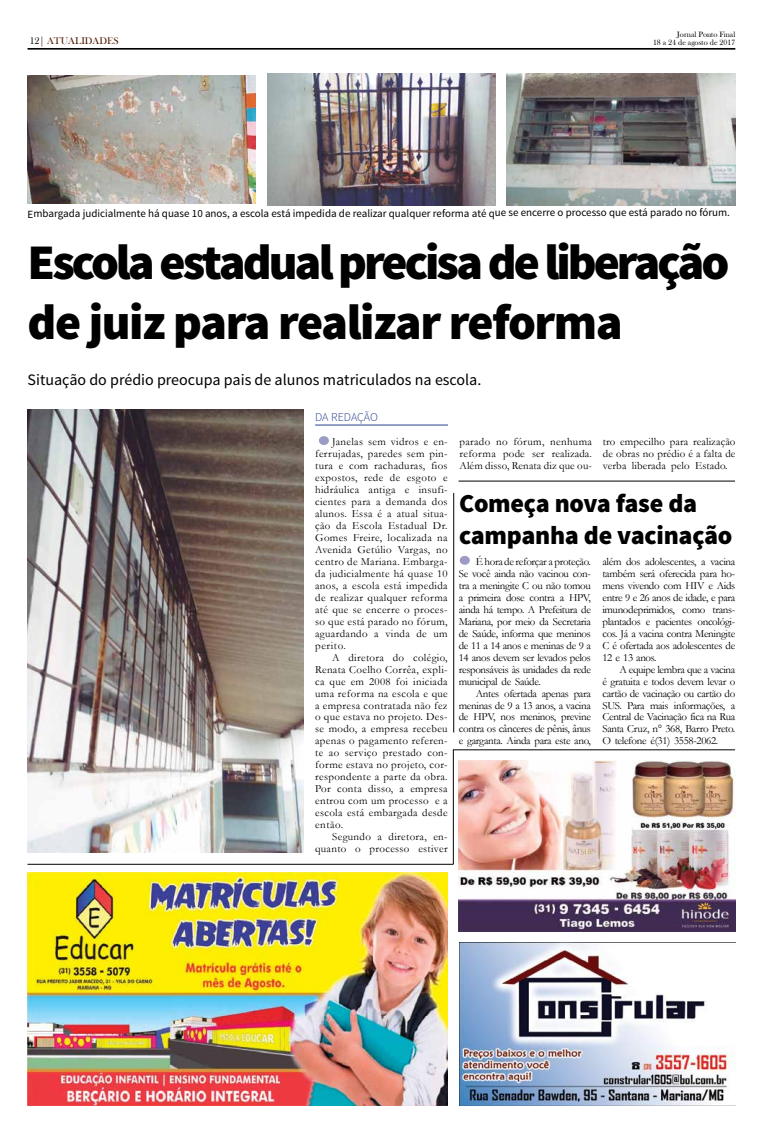
<style>
.page{position:relative;width:766px;height:1134px;background:#fff}
.page>*{position:absolute;margin:0;border:0;box-sizing:border-box;transform-origin:0 0}
.t1{font:900 49.9px/59.9px "Source Sans Pro";letter-spacing:-.06em;color:#000}
.t2{font:900 25.9px/31.1px "Source Sans Pro";letter-spacing:-.01em;color:#000}
.t3{font:16px "Source Sans Pro";color:#000}
.t4{font:300 12px "Source Sans Pro";letter-spacing:-.01em;color:#25408f}
.t5{font:11px/12px "Garamond";letter-spacing:.01em;color:#000;text-align:justify}
.t6{font:11px "Source Sans Pro";letter-spacing:-.005em;color:#000}
.t7{font:11px/12px "Garamond";letter-spacing:.03em;color:#000;text-align:right}
.t8{font:10px "Bask Old Face";color:#551c00}
.t9{font:8px/8px "Bask Old Face";color:#000;text-align:right}
.s1{color:#000}
</style>
<div class="page">
<hr style="left:28px;top:48px;width:707px;height:1px;background:#000">
<hr style="left:28px;top:49px;width:707px;height:1px;background:#000">
<img style="left:27px;top:872px;width:420px;height:234px">
<img style="left:459px;top:942px;width:276px;height:163px">
<hr style="left:453px;top:750px;width:281px;height:1px;background:#000">
<img style="left:458px;top:760px;width:276px;height:171px">
<hr style="left:453px;top:750px;width:1px;height:114px;background:#000">
<hr style="left:27px;top:864px;width:426px;height:1px;background:#000">
<hr style="left:315px;top:425px;width:133px;height:1px;background:#25408f">
<div style="left:319px;top:436px;width:10px;height:9px;background:#9b9bc5;border-radius:50%"></div>
<img style="left:28px;top:75px;width:228px;height:129px">
<img style="left:267px;top:74px;width:228px;height:132px">
<img style="left:507px;top:74px;width:228px;height:132px">
<img style="left:28px;top:409px;width:276px;height:443px">
<hr style="left:453px;top:493px;width:1px;height:239px;background:#000">
<div style="left:459px;top:556px;width:10px;height:9px;background:#9b9bc5;border-radius:50%"></div>
<hr style="left:458px;top:481px;width:276px;height:1px;background:#000">
<p class="t8" style="left:30px;top:35px;width:90px"><span class="s1">12</span>| ATUALIDADES</p>
<p class="t9" style="left:652px;top:30px;width:84px">Jornal Ponto Final<br>18 a 24 de agosto de 2017</p>
<p class="t6" style="left:28px;top:206px;width:703px">Embargada judicialmente há quase 10 anos, a escola está impedida de realizar qualquer reforma até que se encerre o processo que está parado no fórum.</p>
<h1 class="t1" style="left:28px;top:235px;width:703px">Escola estadual precisa de liberação de juiz para realizar reforma</h1>
<h3 class="t3" style="left:28px;top:370px;width:455px">Situação do prédio preocupa pais de alunos matriculados na escola.</h3>
<p class="t4" style="left:315px;top:410px;width:64px">DA REDAÇÃO</p>
<p class="t5" style="left:315px;top:435px;width:134px;text-indent:17px">Janelas sem vidros e en&shy;ferrujadas, paredes sem pin&shy;tura e com rachaduras, fios expostos, rede de esgoto e hidráulica antiga e insufi&shy;cientes para a demanda dos alunos. Essa é a atual situa&shy;ção da Escola Estadual Dr.<br>Gomes Freire, localizada na Avenida Getúlio Vargas, no centro de Mariana. Embarga&shy;da judicialmente há quase 10 anos, a escola está impedida de realizar qualquer reforma até que se encerre o proces&shy;so que está parado no fórum, aguardando a vinda de um perito.</p>
<p class="t5" style="left:315px;top:651px;width:134px;text-indent:17px">A diretora do colégio, Renata Coelho Corrêa, expli&shy;ca que em 2008 foi iniciada uma reforma na escola e que a empresa contratada não fez o que estava no projeto. Des&shy;se modo, a empresa recebeu apenas o pagamento referen&shy;te ao serviço prestado con&shy;forme estava no projeto, cor&shy;respondente a parte da obra.<br>Por conta disso, a empresa entrou com um processo e a escola está embargada desde então.</p>
<p class="t7" style="left:315px;top:830px;width:134px">Segundo a diretora, en&shy;quanto o processo estiver</p>
<p class="t5" style="left:459px;top:435px;width:134px">parado no fórum, nenhuma reforma pode ser realizada.<br>Além disso, Renata diz que ou-</p>
<p class="t5" style="left:602px;top:435px;width:134px">tro empecilho para realização de obras no prédio é a falta de verba liberada pelo Estado.</p>
<h2 class="t2" style="left:459px;top:489px;width:275px">Começa nova fase da campanha de vacinação</h2>
<p class="t5" style="left:458px;top:555px;width:133px;text-indent:17px">É hora de reforçar a proteção.<br>Se você ainda não vacinou con&shy;tra a meningite C ou não tomou a primeira dose contra a HPV, ainda há tempo. A Prefeitura de Mariana, por meio da Secretaria de Saúde, informa que meninos de 11 a 14 anos e meninas de 9 a 14 anos devem ser levados pelos responsáveis às unidades da rede municipal de Saúde.</p>
<p class="t5" style="left:458px;top:687px;width:133px;text-indent:17px">Antes ofertada apenas para meninas de 9 a 13 anos, a vacina de HPV, nos meninos, previne contra os cânceres de pênis, ânus e garganta. Ainda para este ano,</p>
<p class="t5" style="left:602px;top:555px;width:134px">além dos adolescentes, a vacina também será oferecida para ho&shy;mens vivendo com HIV e Aids entre 9 e 26 anos de idade, e para imunodeprimidos, como trans&shy;plantados e pacientes oncológi&shy;cos. Já a vacina contra Meningite C é ofertada aos adolescentes de 12 e 13 anos.</p>
<p class="t5" style="left:602px;top:663px;width:134px;text-indent:17px">A equipe lembra que a vacina é gratuita e todos devem levar o cartão de vacinação ou cartão do SUS. Para mais informações, a Central de Vacinação fica na Rua Santa Cruz, n° 368, Barro Preto.<br>O telefone é(31) 3558-2062.</p>
</div>
